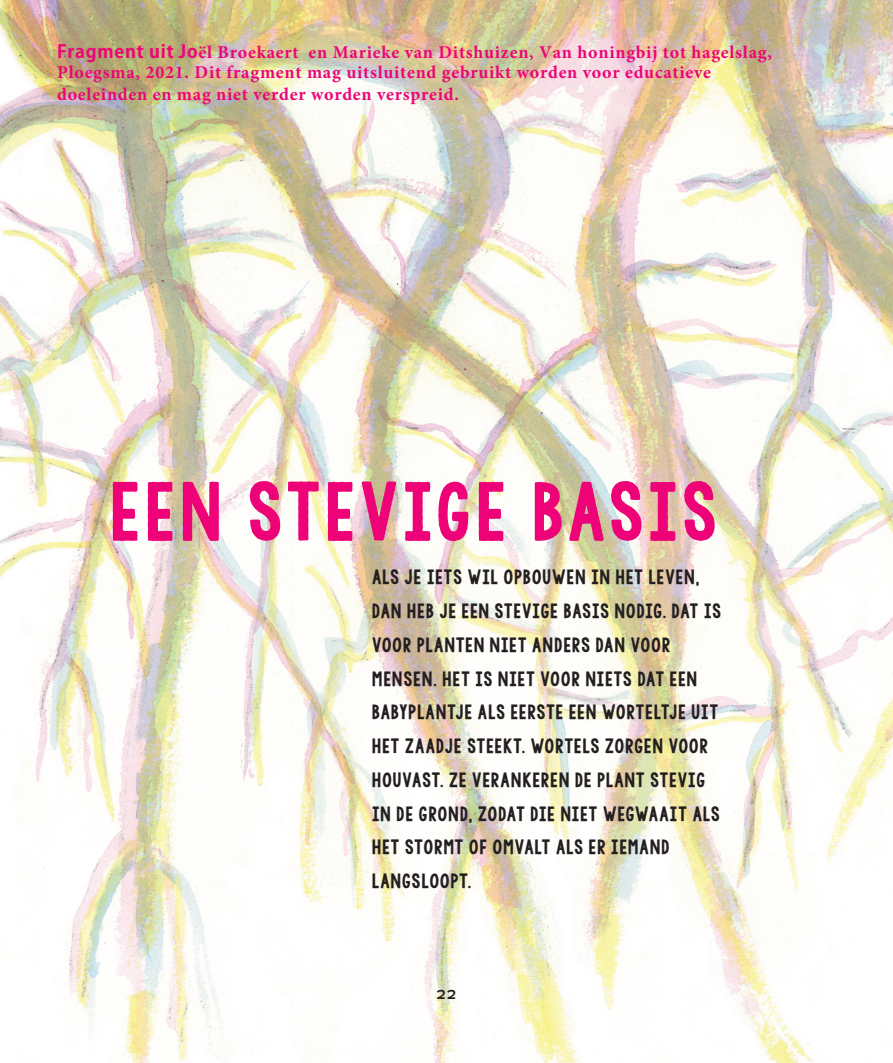
<style>
.page{position:relative;width:893px;height:1063px;background:#fff}
.page>*{position:absolute;margin:0;border:0;box-sizing:border-box;transform-origin:0 0}
.t1{font:90px "KG Tangled Up In You 2";letter-spacing:.055em;color:#ed0277}
.t2{font:22.5px/33.8px "KG Tangled Up In You 2";letter-spacing:.05em;color:#231f20}
.t3{font:700 18px/20.9px "Minion Pro";letter-spacing:.04em;color:#ed0477}
.t4{font:600 16.5px "Proxima Nova";color:#231f20}
.s1{font-family:"Adobe Gothic Std"}
.s2{font-size:20.25px}
</style>
<div class="page">
<img style="left:0;top:0;width:893px;height:1063px">
<p class="t3" style="left:57px;top:41px;width:716px"><span class="s1">Fragment uit Jo</span>ël Broekaert en Marieke van Ditshuizen, Van honingbij tot hagelslag,<br>Ploegsma, 2021. Dit fragment mag uitsluitend gebruikt worden voor educatieve doeleinden en mag niet verder worden verspreid.</p>
<h1 class="t1" style="left:111px;top:464px;width:607px">EEN STEVIGE BASIS</h1>
<p class="t2" style="left:372px;top:561px;width:350px">ALS JE IETS WIL OPBOUWEN IN HET LEVEN, DAN HEB JE EEN STEVIGE BASIS NODIG<span class="s2">.</span> DAT IS VOOR PLANTEN NIET ANDERS DAN VOOR MENSEN<span class="s2">.</span> HET IS NIET VOOR NIETS DAT EEN BABYPLANTJE ALS EERSTE EEN WORTELTJE UIT HET ZAADJE STEEKT<span class="s2">.</span> WORTELS ZORGEN VOOR HOUVAST<span class="s2">.</span> ZE VERANKEREN DE PLANT STEVIG IN DE GROND, ZODAT DIE NIET WEGWAAIT ALS HET STORMT OF OMVALT ALS ER IEMAND LANGSLOOPT<span class="s2">.</span></p>
<p class="t4" style="left:436px;top:986px;width:22px">22</p>
</div>
